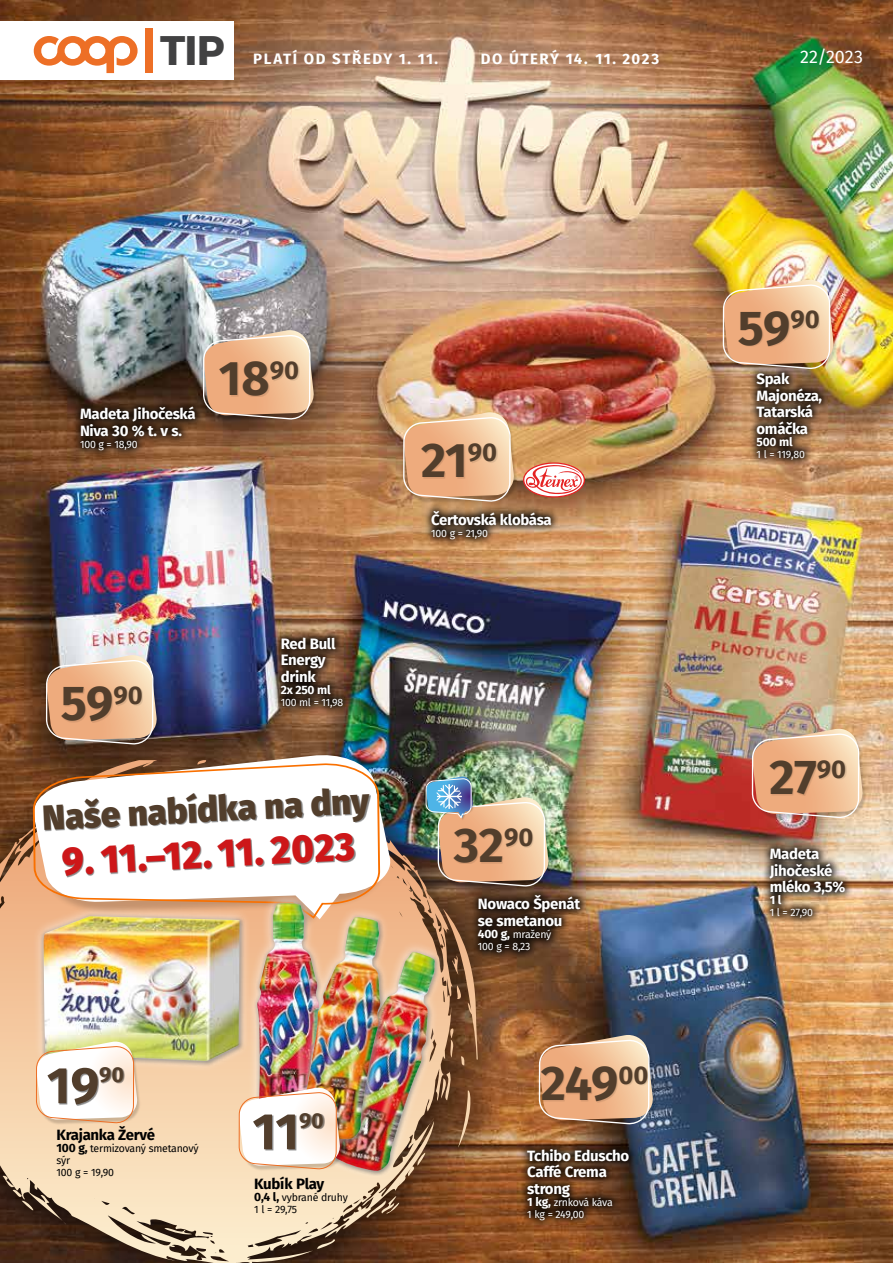
<style>
.page{position:relative;width:893px;height:1263px;background:#fff}
.page>*{position:absolute;margin:0;border:0;box-sizing:border-box;transform-origin:0 0}
.t1{font:700 51.3px "Fira Sans";color:#523e2c}
.t2{font:700 48.75px "Fira Sans";letter-spacing:-.015em;color:#523e2c}
.t3{font:700 41.1px "Montserrat";color:#414142}
.t4{font:900 39px "Fira Sans";color:#cd1719;scale:.96 1}
.t5{font:900 34.65px "Fira Sans";color:#523e2c}
.t6{font:700 21.6px "Fira Sans";color:#523e2c}
.t7{font:18px "Fira Sans";letter-spacing:.005em;color:#fff}
.t8{font:700 15px/16.5px "Fira Sans";letter-spacing:-.02em;color:#fff}
.t9{font:700 15px "Fira Sans";letter-spacing:-.025em;color:#000}
.t10{font:700 15px "Fira Sans";letter-spacing:.105em;color:#fff}
.t11{font:700 15px "Fira Sans";letter-spacing:.1em;color:#fff}
.t12{font:700 12px "Fira Sans";letter-spacing:-.02em;color:#fff}
.t13{font:10.5px/12px "Fira Sans";letter-spacing:-.02em;color:#fff}
.t14{font:10.5px/12px "Fira Sans";letter-spacing:-.02em;color:#000}
.s1{font-weight:700;font-size:12px}
</style>
<div class="page">
<img style="left:0;top:0;width:893px;height:1263px">
<div style="left:0;top:728px;width:509px;height:535px;background:#000;opacity:.55"></div>
<svg style="left:0;top:760px;width:375px;height:503px;background:#caad8d"></svg>
<div style="left:0;top:21px;width:234px;height:58px;background:#fff"></div>
<svg style="left:34px;top:36px;width:104px;height:37px"></svg>
<div style="left:145px;top:29px;width:8px;height:44px;background:#ed6f26"></div>
<img style="left:30px;top:751px;width:364px;height:173px">
<svg style="left:31px;top:760px;width:351px;height:165px"></svg>
<div style="left:44px;top:790px;width:327px;height:87px;background:#000;opacity:.47"></div>
<div style="left:272px;top:628px;width:80px;height:88px;background:#000;opacity:.95"></div>
<div style="left:747px;top:364px;width:84px;height:104px;background:#000;opacity:.95"></div>
<div style="left:518px;top:1140px;width:120px;height:88px;background:#000;opacity:.95"></div>
<div style="left:423px;top:501px;width:137px;height:46px;background:#000;opacity:.95"></div>
<div style="left:72px;top:398px;width:132px;height:61px;background:#000;opacity:.95"></div>
<div style="left:761px;top:839px;width:93px;height:87px;background:#000;opacity:.95"></div>
<img style="left:654px;top:1035px;width:4px;height:92px">
<img style="left:835px;top:280px;width:4px;height:92px">
<img style="left:722px;top:273px;width:113px;height:105px">
<div style="left:739px;top:312px;width:81px;height:35px;background:#000;opacity:.1"></div>
<img style="left:158px;top:656px;width:4px;height:91px">
<svg style="left:45px;top:648px;width:113px;height:105px;background:#c09f87"></svg>
<div style="left:62px;top:687px;width:81px;height:35px;background:#000;opacity:.1"></div>
<img style="left:315px;top:331px;width:4px;height:91px">
<svg style="left:202px;top:323px;width:113px;height:105px;background:#c7a387"></svg>
<div style="left:220px;top:362px;width:79px;height:35px;background:#000;opacity:.1"></div>
<img style="left:864px;top:729px;width:4px;height:92px">
<img style="left:751px;top:722px;width:113px;height:105px">
<div style="left:770px;top:761px;width:76px;height:34px;background:#000;opacity:.1"></div>
<img style="left:515px;top:413px;width:4px;height:91px">
<svg style="left:402px;top:405px;width:113px;height:105px;background:#e0b38b"></svg>
<div style="left:422px;top:444px;width:75px;height:34px;background:#000;opacity:.1"></div>
<div style="left:32px;top:904px;width:219px;height:168px;background:#fff;opacity:.75"></div>
<img style="left:44px;top:916px;width:194px;height:145px">
<img style="left:138px;top:1042px;width:4px;height:84px">
<svg style="left:36px;top:1034px;width:102px;height:93px"></svg>
<div style="left:48px;top:1067px;width:76px;height:38px;background:#000;opacity:.47"></div>
<img style="left:238px;top:776px;width:416px;height:414px">
<div style="left:254px;top:1114px;width:70px;height:36px;background:#000;opacity:.47"></div>
<svg style="left:523px;top:462px;width:62px;height:35px"></svg>
<h3 class="t3" style="left:160px;top:17px;width:66px">TIP</h3>
<p class="t10" style="left:253px;top:46px;width:186px">PLATÍ OD STŘEDY 1. 11.</p>
<p class="t11" style="left:481px;top:46px;width:180px">DO ÚTERÝ 14. 11. 2023</p>
<p class="t7" style="left:800px;top:43px;width:65px">22/2023</p>
<h2 class="t2" style="left:738px;top:287px;width:84px">59<sup>90</sup></h2>
<p class="t8" style="left:80px;top:405px;width:117px">Madeta Jihočeská<br>Niva 30 % t. v s.</p>
<p class="t13" style="left:80px;top:438px;width:59px">100 g = 18,90</p>
<h2 class="t2" style="left:219px;top:337px;width:82px">18<sup>90</sup></h2>
<h2 class="t2" style="left:61px;top:662px;width:84px">59<sup>90</sup></h2>
<p class="t8" style="left:281px;top:634px;width:56px">Red Bull<br>Energy drink</p>
<p class="t12" style="left:281px;top:679px;width:52px">2x 250 ml</p>
<p class="t13" style="left:281px;top:696px;width:64px">100 ml = 11,98</p>
<h3 class="t5" style="left:41px;top:787px;width:329px;rotate:-3deg">Naše nabídka na dny</h3>
<h3 class="t4" style="left:60px;top:827px;width:307px;rotate:-3deg">9. 11.–12. 11. 2023</h3>
<h1 class="t1" style="left:47px;top:1042px;width:54px">19</h1>
<h3 class="t6" style="left:99px;top:1056px;width:26px">90</h3>
<p class="t9" style="left:57px;top:1122px;width:100px">Krajanka Žervé</p>
<p class="t14" style="left:57px;top:1142px;width:144px"><span class="s1">100 g,</span> termizovaný smetanový sýr<br>100 g = 19,90</p>
<h1 class="t1" style="left:252px;top:1088px;width:48px">11</h1>
<h3 class="t6" style="left:299px;top:1102px;width:26px">90</h3>
<p class="t9" style="left:254px;top:1171px;width:71px">Kubík Play</p>
<p class="t14" style="left:254px;top:1191px;width:95px"><span class="s1">0,4 l,</span> vybrané druhy<br>1 l = 29,75</p>
<h2 class="t2" style="left:421px;top:419px;width:78px">21<sup>90</sup></h2>
<p class="t8" style="left:431px;top:510px;width:122px">Čertovská klobása</p>
<p class="t13" style="left:431px;top:527px;width:58px">100 g = 21,90</p>
<h2 class="t2" style="left:454px;top:804px;width:81px">32<sup>90</sup></h2>
<p class="t8" style="left:478px;top:895px;width:104px">Nowaco Špenát se smetanou</p>
<p class="t13" style="left:478px;top:928px;width:75px"><span class="s1">400 g,</span> mražený<br>100 g = 8,23</p>
<h2 class="t2" style="left:541px;top:1042px;width:109px">249<sup>00</sup></h2>
<p class="t8" style="left:527px;top:1146px;width:104px">Tchibo Eduscho<br>Caffé Crema strong</p>
<p class="t13" style="left:527px;top:1196px;width:87px"><span class="s1">1 kg,</span> zrnková káva<br>1 kg = 249,00</p>
<p class="t8" style="left:756px;top:370px;width:67px">Spak<br>Majonéza,<br>Tatarská omáčka</p>
<p class="t12" style="left:756px;top:432px;width:38px">500 ml</p>
<p class="t13" style="left:756px;top:448px;width:50px">1 l = 119,80</p>
<h2 class="t2" style="left:769px;top:736px;width:78px">27<sup>90</sup></h2>
<p class="t8" style="left:770px;top:845px;width:77px">Madeta<br>Jihočeské mléko 3,5%</p>
<p class="t12" style="left:770px;top:890px;width:13px">1 l</p>
<p class="t13" style="left:770px;top:906px;width:45px">1 l = 27,90</p>
</div>
